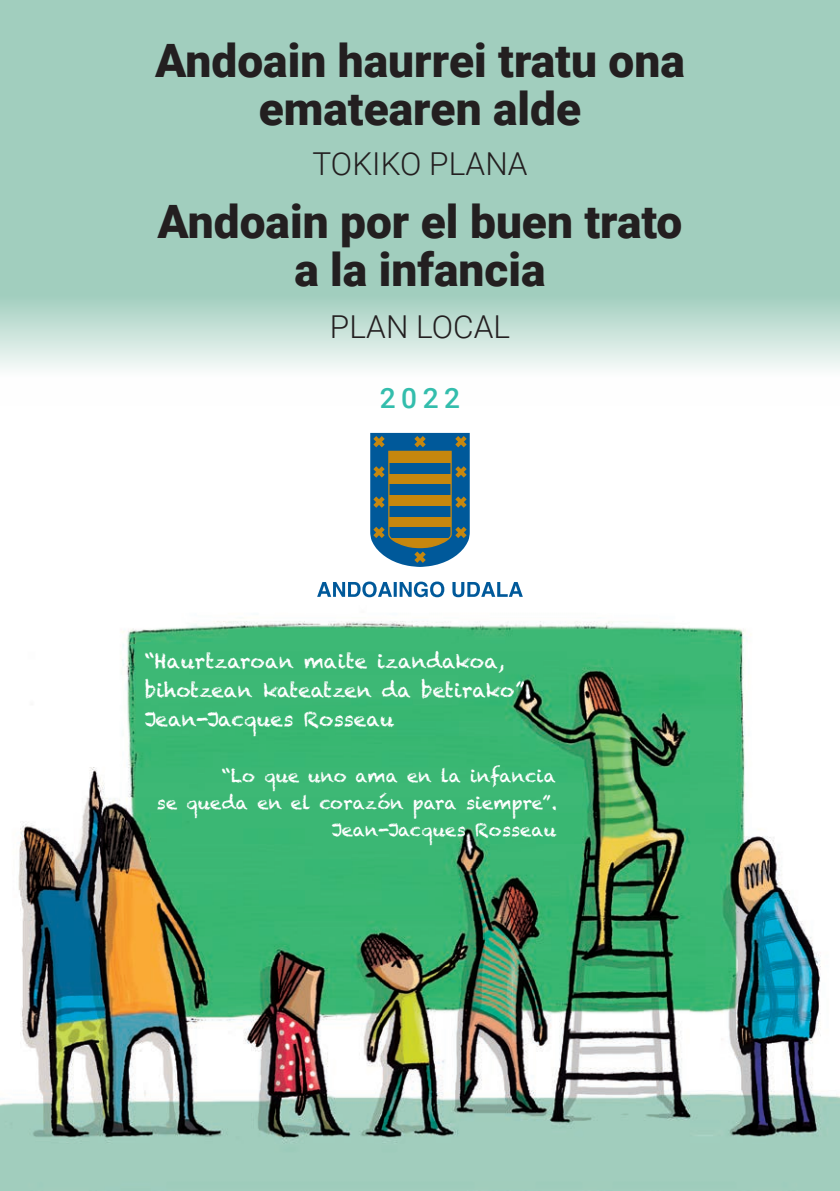
<style>
.page{position:relative;width:840px;height:1191px;background:#fff}
.page>*{position:absolute;margin:0;border:0;box-sizing:border-box;transform-origin:0 0}
.t1{font:900 46px/48px "Roboto";color:#231f20;text-align:center}
.t2{font:300 31.6px "Roboto";color:#231f20}
.t3{font:500 28px "Roboto";color:#33bdac}
.t4{font:20px/28.8px "Chalkduster";color:#fff}
.t5{font:18px/27.2px "Chalkduster";color:#fff;text-align:right}
</style>
<div class="page">
<svg style="left:0;top:0;width:839px;height:369px;background:#a9d2c3"></svg>
<img style="left:0;top:594px;width:839px;height:597px">
<svg style="left:370px;top:433px;width:99px;height:134px;background:#4f7273"></svg>
<svg style="left:317px;top:581px;width:205px;height:16px"></svg>
<h1 class="t1" style="left:155px;top:34px;width:531px">Andoain haurrei tratu ona ematearen alde</h1>
<h2 class="t2" style="left:312px;top:141px;width:216px">TOKIKO PLANA</h2>
<h1 class="t1" style="left:157px;top:195px;width:526px">Andoain por el buen trato a la infancia</h1>
<h2 class="t2" style="left:330px;top:305px;width:181px">PLAN LOCAL</h2>
<h3 class="t3" style="left:379px;top:378px;width:82px">2022</h3>
<p class="t4" style="left:145px;top:647px;width:388px">“Haurtzaroan maite izandakoa, bihotzean kateatzen da betirako”.<br>Jean-Jacques Rosseau</p>
<p class="t5" style="left:157px;top:762px;width:401px">“Lo que uno ama en la infancia<br>se queda en el corazón para siempre”.<br>Jean-Jacques Rosseau</p>
</div>
